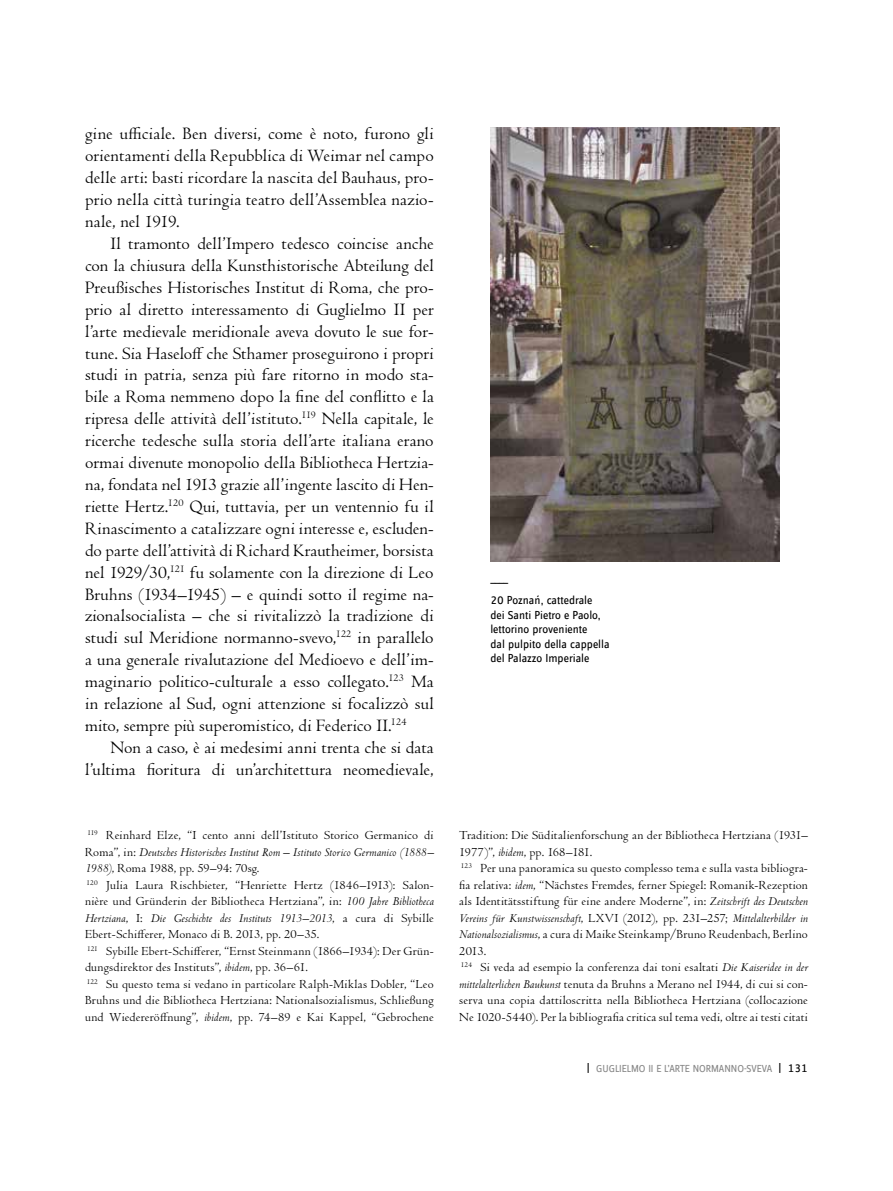
<style>
.page{position:relative;width:893px;height:1191px;background:#fff}
.page>*{position:absolute;margin:0;border:0;box-sizing:border-box;transform-origin:0 0}
.t1{font:18px/21.9px "Centaur MT Pro";letter-spacing:.01em;color:#000;text-align:justify}
.t2{font:12.75px/16.5px "Centaur MT Pro";letter-spacing:.02em;color:#000}
.t3{font:12px/14.4px "Zine Sans Display Offc";color:#000}
.t4{font:10.5px "Zine Sans Display Offc";color:#878787}
.s1{font-style:italic}
.s2{font-size:12px;color:#000}
</style>
<div class="page">
<img style="left:490px;top:128px;width:290px;height:433px">
<h1 class="t1" style="left:85px;top:123px;width:350px">gine ufficiale. Ben diversi, come è noto, furono gli orientamenti della Repubblica di Weimar nel campo delle arti: basti ricordare la nascita del Bauhaus, pro&shy;prio nella città turingia teatro dell’Assemblea nazio&shy;nale, nel 1919.</h1>
<p class="t1" style="left:85px;top:233px;width:350px;text-indent:26px">Il tramonto dell’Impero tedesco coincise anche con la chiusura della Kunsthistorische Abteilung del Preußisches Historisches Institut di Roma, che pro&shy;prio al diretto interessamento di Guglielmo II per l’arte medievale meridionale aveva dovuto le sue for&shy;tune. Sia Haseloff che Sthamer proseguirono i propri studi in patria, senza più fare ritorno in modo sta&shy;bile a Roma nemmeno dopo la fine del conflitto e la ripresa delle attività dell’istituto.<sup>119</sup> Nella capitale, le ricerche tedesche sulla storia dell’arte italiana erano ormai divenute monopolio della Bibliotheca Hertzia&shy;na, fondata nel 1913 grazie all’ingente lascito di Hen&shy;riette Hertz.<sup>120</sup> Qui, tuttavia, per un ventennio fu il Rinascimento a catalizzare ogni interesse e, escluden&shy;do parte dell’attività di Richard Krautheimer, borsista nel 1929/30,<sup>121</sup> fu solamente con la direzione di Leo Bruhns (1934–1945) – e quindi sotto il regime na&shy;zionalsocialista – che si rivitalizzò la tradizione di studi sul Meridione normanno-svevo,<sup>122</sup> in parallelo a una generale rivalutazione del Medioevo e dell’im&shy;maginario politico-culturale a esso collegato.<sup>123</sup> Ma in relazione al Sud, ogni attenzione si focalizzò sul mito, sempre più superomistico, di Federico II.<sup>124</sup></p>
<h1 class="t1" style="left:85px;top:736px;width:350px;text-align:right">Non a caso, è ai medesimi anni trenta che si data l’ultima fioritura di un’architettura neomedievale,</h1>
<p class="t3" style="left:490px;top:566px;width:104px;line-height:23px">____<br>20 Poznan´, cattedrale</p>
<p class="t3" style="left:490px;top:608px;width:121px">dei Santi Pietro e Paolo, lettorino proveniente<br>dal pulpito della cappella del Palazzo Imperiale</p>
<p class="t2" style="left:85px;top:827px;width:350px"><sup>119</sup> Reinhard Elze, “I cento anni dell’Istituto Storico Germanico di Roma”, in: <span class="s1">Deutsches Historisches Institut Rom – Istituto Storico Germanico (1888– 1988)</span>, Roma 1988, pp. 59–94: 70sg.<br><sup>120</sup> Julia Laura Rischbieter, “Henriette Hertz (1846–1913): Salon&shy;nière und Gründerin der Bibliotheca Hertziana”, in: <span class="s1">100 Jahre Bibliotheca Hertziana</span>, I: <span class="s1">Die Geschichte des Instituts 1913–2013</span>, a cura di Sybille Ebert-Schifferer, Monaco di B. 2013, pp. 20–35.<br><sup>121</sup> Sybille Ebert-Schifferer, “Ernst Steinmann (1866–1934): Der Grün&shy;dungsdirektor des Instituts”, <span class="s1">ibidem</span>, pp. 36–61.<br><sup>122</sup> Su questo tema si vedano in particolare Ralph-Miklas Dobler, “Leo Bruhns und die Bibliotheca Hertziana: Nationalsozialismus, Schließung und Wiedereröffnung”, <span class="s1">ibidem</span>, pp. 74–89 e Kai Kappel, “Gebrochene</p>
<p class="t2" style="left:459px;top:827px;width:350px">Tradition: Die Süditalienforschung an der Bibliotheca Hertziana (1931– 1977)”, <span class="s1">ibidem</span>, pp. 168–181.<br><sup>123</sup> Per una panoramica su questo complesso tema e sulla vasta bibliogra&shy;fia relativa: <span class="s1">idem</span>, “Nächstes Fremdes, ferner Spiegel: Romanik-Rezeption als Identitätsstiftung für eine andere Moderne”, in: <span class="s1">Zeitschrift des Deutschen Vereins für Kunstwissenschaft</span>, LXVI (2012), pp. 231–257; <span class="s1">Mittelalterbilder in Nationalsozialismus</span>, a cura di Maike Steinkamp/Bruno Reudenbach, Berlino 2013.<br><sup>124</sup> Si veda ad esempio la conferenza dai toni esaltati <span class="s1">Die Kaiseridee in der mittelalterlichen Baukunst</span> tenuta da Bruhns a Merano nel 1944, di cui si con&shy;serva una copia dattiloscritta nella Bibliotheca Hertziana (collocazione Ne 1020-5440). Per la bibliografia critica sul tema vedi, oltre ai testi citati</p>
<p class="t4" style="left:587px;top:1064px;width:222px"><span class="s2">|</span> GUGLIELMO II E L’ARTE NORMANNO-SVEVA <span class="s2">| 131</span></p>
</div>
